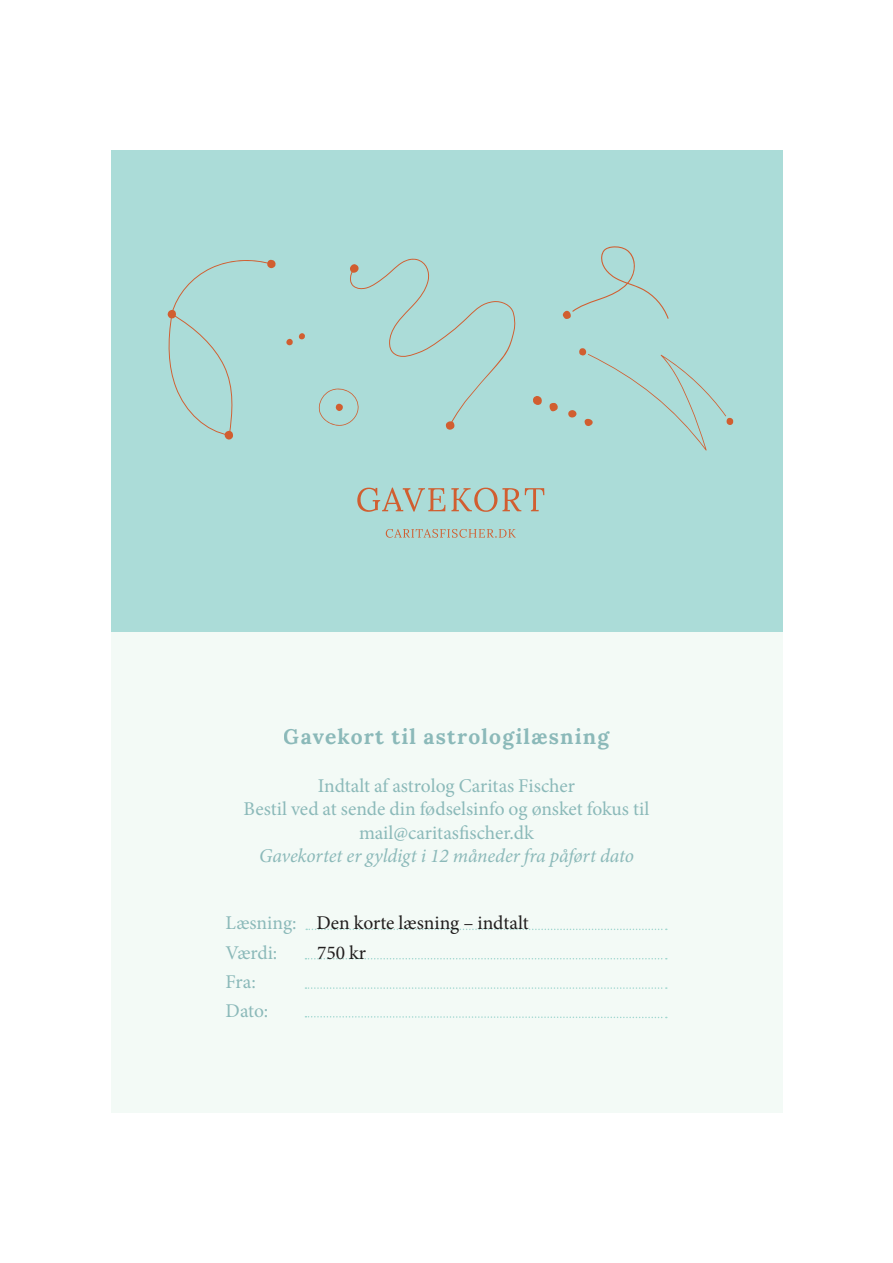
<style>
.page{position:relative;width:893px;height:1263px;background:#fff}
.page>*{position:absolute;margin:0;border:0;box-sizing:border-box;transform-origin:0 0}
.t1{font:700 21px "Lora";letter-spacing:.06em;color:#92bdc0}
.t2{font:19.5px/23.4px "Minion Pro";letter-spacing:-.005em;color:#92bdc0;text-align:center}
.t3{font:italic 19.5px "Minion Pro";letter-spacing:-.005em;color:#92bdc0}
.t4{font:19.5px/29.4px "Minion Pro";color:#231f20}
.s1{color:#92bdc0}
</style>
<div class="page">
<div style="left:111px;top:631px;width:671px;height:482px;background:#f3faf6"></div>
<svg style="left:306px;top:928px;width:361px;height:2px"></svg>
<svg style="left:305px;top:958px;width:362px;height:1px"></svg>
<svg style="left:305px;top:987px;width:362px;height:2px"></svg>
<svg style="left:305px;top:1016px;width:362px;height:3px"></svg>
<div style="left:111px;top:150px;width:671px;height:481px;background:#abdcd8"></div>
<svg style="left:167px;top:259px;width:109px;height:181px"></svg>
<svg style="left:319px;top:259px;width:197px;height:171px"></svg>
<svg style="left:286px;top:333px;width:19px;height:12px"></svg>
<svg style="left:533px;top:396px;width:9px;height:9px"></svg>
<svg style="left:549px;top:403px;width:9px;height:9px"></svg>
<svg style="left:568px;top:348px;width:165px;height:103px"></svg>
<svg style="left:563px;top:246px;width:106px;height:73px"></svg>
<svg style="left:357px;top:487px;width:187px;height:25px"></svg>
<svg style="left:386px;top:529px;width:130px;height:9px"></svg>
<p class="t1" style="left:284px;top:723px;width:327px">Gavekort til astrologilæsning</p>
<p class="t2" style="left:244px;top:774px;width:407px">Indtalt af astrolog Caritas Fischer<br>Bestil ved at sende din fødselsinfo og ønsket fokus til mail@caritasfischer.dk</p>
<p class="t3" style="left:259px;top:842px;width:376px">Gavekortet er gyldigt i 12 måneder fra påført dato</p>
<p class="t4" style="left:226px;top:908px;width:305px"><span class="s1">Læsning:</span> Den korte læsning – indtalt<br><span class="s1">Værdi:</span></p>
<p class="t4" style="left:317px;top:938px;width:51px">750 kr</p>
<p class="t2" style="left:226px;top:967px;width:44px;line-height:29.4px;text-align:left">Fra:<br>Dato:</p>
</div>
